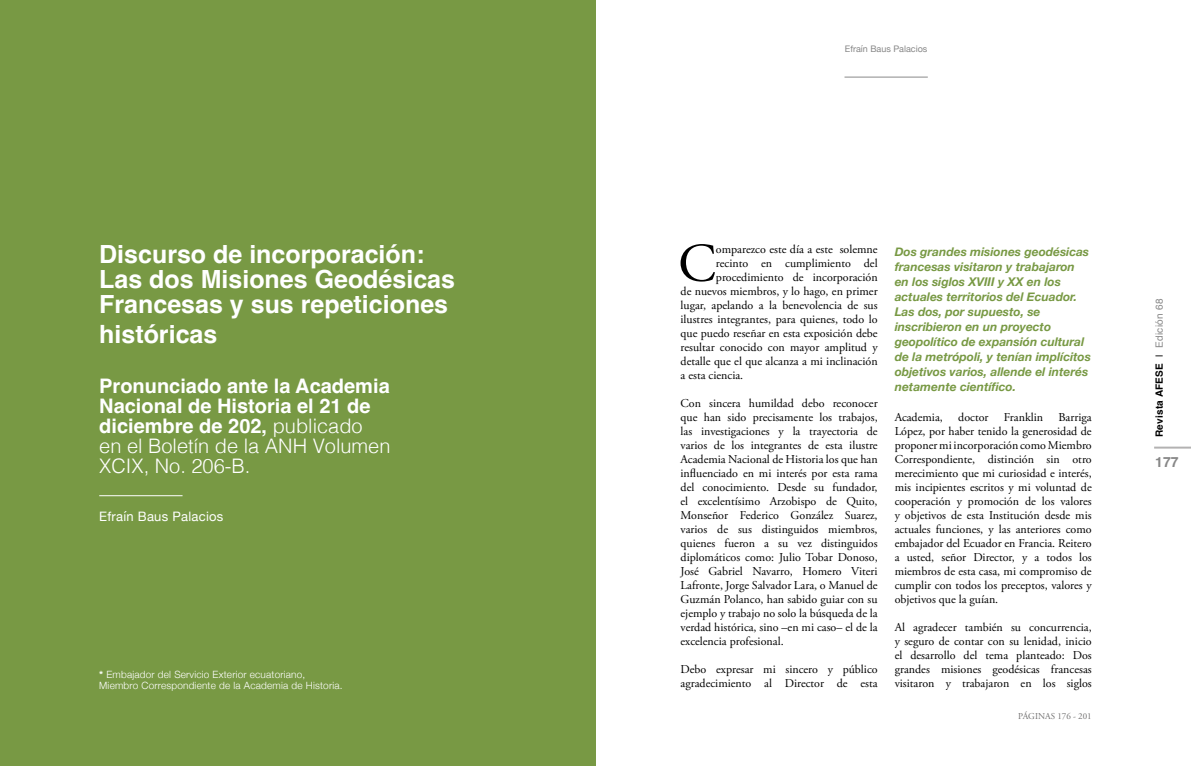
<style>
.page{position:relative;width:1191px;height:766px;background:#fff}
.page>*{position:absolute;margin:0;border:0;box-sizing:border-box;transform-origin:0 0}
.t1{font:54.2px "Adobe Garamond Pro";color:#000}
.t2{font:700 25px/25px "Helvetica";color:#fff}
.t3{font:700 20px/20px "Helvetica";color:#fff}
.t4{font:700 14px "Helvetica";color:#878787}
.t5{font:13px "Helvetica Neue";letter-spacing:.02em;color:#fff}
.t6{font:12px/14px "Adobe Garamond Pro";color:#000;text-align:justify}
.t7{font:italic 700 12px/15px "Helvetica Neue";color:#789944}
.t8{font:300 10px/11px "Helvetica Neue";letter-spacing:.02em;color:#fff}
.t9{font:700 10px "Helvetica";letter-spacing:.025em;color:#000}
.t10{font:9px "Helvetica Neue";color:#878787}
.t11{font:9px "Adobe Garamond Pro";color:#706f6f}
.s1{font-weight:300}
.s2{font-weight:700}
.s3{font-weight:400}
.s4{font-weight:400;color:#878787}
</style>
<div class="page">
<hr style="left:1154px;top:446px;width:37px;height:2px;background:#b3b2b2">
<div style="left:0;top:0;width:595px;height:765px;background:#789944"></div>
<hr style="left:99px;top:495px;width:83px;height:1px;background:#fff">
<hr style="left:844px;top:77px;width:83px;height:1px;background:#8a8a89">
<h2 class="t2" style="left:99px;top:244px;width:357px">Discurso de incorporación:<br>Las dos Misiones Geodésicas<br>Francesas y sus repeticiones</h2>
<h2 class="t2" style="left:99px;top:324px;width:120px">históricas</h2>
<h3 class="t3" style="left:99px;top:378px;width:293px">Pronunciado ante la Academia<br>Nacional de Historia el 21 de diciembre de 202, <span class="s1">publicado<br>en el Boletín de la ANH Volumen<br>XCIX, No. 206-B.</span></h3>
<p class="t5" style="left:99px;top:507px;width:126px">Efraín Baus Palacios</p>
<p class="t8" style="left:99px;top:668px;width:245px"><span class="s2">*</span> Embajador del Servicio Exterior ecuatoriano,<br>Miembro Correspondiente de la Academia de Historia.</p>
<p class="t10" style="left:845px;top:43px;width:84px">Efraín Baus Palacios</p>
<h1 class="t1" style="left:678px;top:231px;width:39px">C</h1>
<p class="t6" style="left:716px;top:242px;width:163px">omparezco este día a este solemne</p>
<p class="t6" style="left:716px;top:256px;width:163px">recinto en cumplimiento del</p>
<p class="t6" style="left:716px;top:270px;width:163px">procedimiento de incorporación</p>
<p class="t6" style="left:680px;top:284px;width:199px">de nuevos miembros, y lo hago, en primer</p>
<p class="t6" style="left:680px;top:298px;width:198px">lugar, apelando a la benevolencia de sus</p>
<p class="t6" style="left:680px;top:312px;width:199px">ilustres integrantes, para quienes, todo lo</p>
<p class="t6" style="left:680px;top:326px;width:199px">que puedo reseñar en esta exposición debe</p>
<p class="t6" style="left:680px;top:340px;width:199px">resultar conocido con mayor amplitud y</p>
<p class="t6" style="left:680px;top:354px;width:199px">detalle que el que alcanza a mi inclinación</p>
<p class="t6" style="left:680px;top:368px;width:64px">a esta ciencia.</p>
<p class="t6" style="left:680px;top:396px;width:199px">Con sincera humildad debo reconocer que han sido precisamente los trabajos, las investigaciones y la trayectoria de varios de los integrantes de esta ilustre Academia Nacional de Historia los que han influenciado en mi interés por esta rama del conocimiento. Desde su fundador, el excelentísimo Arzobispo de Quito, Monseñor Federico González Suarez, varios de sus distinguidos miembros, quienes fueron a su vez distinguidos diplomáticos como: Julio Tobar Donoso, José Gabriel Navarro, Homero Viteri Lafronte, Jorge Salvador Lara, o Manuel de Guzmán Polanco, han sabido guiar con su ejemplo y trabajo no solo la búsqueda de la verdad histórica, sino –en mi caso– el de la excelencia profesional.</p>
<p class="t6" style="left:680px;top:662px;width:199px">Debo expresar mi sincero y público agradecimiento al Director de esta</p>
<p class="t7" style="left:894px;top:244px;width:198px">Dos grandes misiones geodésicas francesas visitaron y trabajaron en los siglos XVIII y XX en los actuales territorios del Ecuador.<br>Las dos, por supuesto, se inscribieron en un proyecto geopolítico de expansión cultural de la metrópoli, y tenían implícitos objetivos varios, allende el interés netamente científico.</p>
<p class="t6" style="left:894px;top:410px;width:50px">Academia,</p>
<p class="t6" style="left:958px;top:410px;width:32px">doctor</p>
<p class="t6" style="left:1003px;top:410px;width:41px">Franklin</p>
<p class="t6" style="left:894px;top:410px;width:199px;text-indent:164px">Barriga López, por haber tenido la generosidad de proponer mi incorporación como Miembro Correspondiente, distinción sin otro merecimiento que mi curiosidad e interés, mis incipientes escritos y mi voluntad de cooperación y promoción de los valores y objetivos de esta Institución desde mis actuales funciones, y las anteriores como embajador del Ecuador en Francia. Reitero a usted, señor Director, y a todos los miembros de esta casa, mi compromiso de cumplir con todos los preceptos, valores y objetivos que la guían.</p>
<p class="t6" style="left:894px;top:620px;width:199px">Al agradecer también su concurrencia, y seguro de contar con su lenidad, inicio el desarrollo del tema planteado: Dos grandes misiones geodésicas francesas visitaron y trabajaron en los siglos</p>
<p class="t11" style="left:1018px;top:710px;width:75px">PÁGINAS 176 - 201</p>
<p class="t9" style="left:1153px;top:437px;width:140px;rotate:-90deg">Revista AFESE <span class="s3">|</span> <span class="s4">Edición 68</span></p>
<p class="t4" style="left:1155px;top:453px;width:25px">177</p>
</div>
